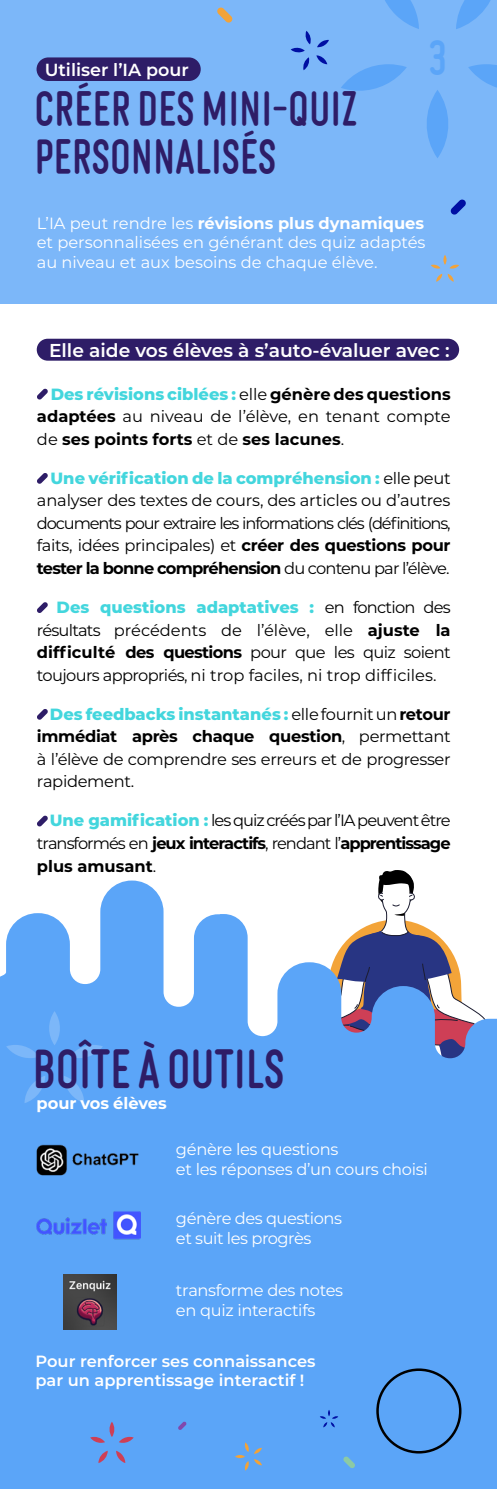
<style>
.page{position:relative;width:497px;height:1489px;background:#fff}
.page>*{position:absolute;margin:0;border:0;box-sizing:border-box;transform-origin:0 0}
.t1{font:900 49px "Leon Cond";color:#2e1d67;scale:.92 1}
.t2{font:900 43.5px/47.5px "Leon Cond";color:#2e1d67;scale:.92 1}
.t3{font:900 43.5px "Leon Cond";color:#5ba5f8;scale:.92 1}
.t4{font:600 18.75px "Montserrat";color:#fff}
.t5{font:600 17.5px "Montserrat";color:#fff}
.t6{font:16.25px/22.5px "Montserrat";letter-spacing:-.025em;color:#000;text-align:justify}
.t7{font:16.25px/20px "Montserrat";letter-spacing:-.02em;color:#fff}
.t8{font:700 16.25px/22.5px "Montserrat";color:#000;text-align:justify}
.t9{font:600 16.25px/19.5px "Montserrat";color:#fff}
.t10{font:700 16.25px "Montserrat";color:#fff}
.s1{font-weight:700}
.s2{font-weight:800;color:#43d6dd}
.s3{font-weight:400}
</style>
<div class="page">
<svg style="left:379px;top:870px;width:34px;height:10px"></svg>
<div style="left:37px;top:339px;width:421px;height:21px;background:#2e1d67;border-radius:11px"></div>
<svg style="left:37px;top:388px;width:11px;height:12px"></svg>
<svg style="left:37px;top:473px;width:11px;height:11px"></svg>
<svg style="left:37px;top:602px;width:11px;height:11px"></svg>
<svg style="left:37px;top:709px;width:11px;height:11px"></svg>
<svg style="left:37px;top:815px;width:11px;height:11px"></svg>
<svg style="left:0;top:880px;width:496px;height:608px;background:#6facf4"></svg>
<div style="left:0;top:0;width:496px;height:303px;background:#7cb7f9"></div>
<svg style="left:427px;top:90px;width:21px;height:68px"></svg>
<svg style="left:385px;top:0;width:33px;height:29px"></svg>
<svg style="left:341px;top:64px;width:65px;height:27px"></svg>
<svg style="left:456px;top:0;width:35px;height:29px"></svg>
<svg style="left:468px;top:64px;width:28px;height:23px"></svg>
<svg style="left:47px;top:1011px;width:15px;height:34px"></svg>
<svg style="left:64px;top:1075px;width:20px;height:28px"></svg>
<svg style="left:70px;top:1044px;width:33px;height:14px"></svg>
<svg style="left:24px;top:1075px;width:21px;height:28px"></svg>
<svg style="left:6px;top:1044px;width:33px;height:14px"></svg>
<svg style="left:235px;top:1442px;width:27px;height:28px"></svg>
<svg style="left:178px;top:1421px;width:8px;height:8px"></svg>
<svg style="left:342px;top:1455px;width:13px;height:13px"></svg>
<svg style="left:116px;top:1450px;width:9px;height:12px"></svg>
<svg style="left:98px;top:1450px;width:10px;height:12px"></svg>
<svg style="left:90px;top:1421px;width:43px;height:21px"></svg>
<svg style="left:319px;top:1409px;width:19px;height:18px"></svg>
<svg style="left:290px;top:31px;width:38px;height:39px"></svg>
<svg style="left:447px;top:274px;width:6px;height:8px"></svg>
<svg style="left:436px;top:274px;width:5px;height:8px"></svg>
<svg style="left:431px;top:255px;width:27px;height:13px"></svg>
<svg style="left:217px;top:7px;width:15px;height:16px"></svg>
<svg style="left:450px;top:199px;width:15px;height:16px"></svg>
<div style="left:36px;top:57px;width:164px;height:24px;background:#2e1d67;border-radius:12px"></div>
<img style="left:31px;top:1141px;width:112px;height:36px">
<img style="left:37px;top:1196px;width:103px;height:58px">
<img style="left:63px;top:1274px;width:54px;height:55px">
<div style="left:376px;top:1368px;width:85px;height:85px;border:2px solid #000;border-radius:50%"></div>
<p class="t5" style="left:45px;top:57px;width:145px">Utiliser l’IA pour</p>
<h2 class="t2" style="left:34px;top:85px;width:352px">CRÉER DES MI NI-QUIZ<br>PERSONNALISÉS</h2>
<h2 class="t3" style="left:429px;top:30px;width:21px">3</h2>
<p class="t7" style="left:37px;top:213px;width:390px;text-align:justify">L’IA peut rendre les <span class="s1">révisions plus dynamiques </span>et personnalisées en générant des quiz adaptés au niveau et aux besoins de chaque élève.</p>
<p class="t4" style="left:49px;top:337px;width:402px">Elle aide vos élèves à s’auto-évaluer avec :</p>
<p class="t8" style="left:37px;top:381px;width:414px;text-indent:14px"><span class="s2">Des révisions ciblées :</span> <span class="s3">elle</span> génère des questions adaptées <span class="s3">au niveau de l’élève, en tenant compte de</span> ses points forts <span class="s3">et de</span> ses lacunes<span class="s3">.</span></p>
<p class="t6" style="left:37px;top:466px;width:414px;text-indent:13px"><span class="s2">Une vérification de la compréhension :</span> elle peut analyser des textes de cours, des articles ou d’autres documents pour extraire les informations clés (définitions, faits, idées principales) et <span class="s1">créer des questions pour tester la bonne compréhension</span> du contenu par l’élève.</p>
<p class="t6" style="left:37px;top:595px;width:414px;text-indent:20px"><span class="s2">Des questions adaptatives :</span> en fonction des résultats précédents de l’élève, elle <span class="s1">ajuste la difficulté des questions</span> pour que les quiz soient toujours appropriés, ni trop faciles, ni trop difficiles.</p>
<p class="t6" style="left:37px;top:702px;width:414px;text-indent:13px"><span class="s2">Des feedbacks instantanés :</span> elle fournit un <span class="s1">retour immédiat après chaque question</span>, permettant à l’élève de comprendre ses erreurs et de progresser rapidement.</p>
<p class="t6" style="left:37px;top:808px;width:414px;text-indent:13px"><span class="s2">Une gamification :</span> les quiz créés par l’IA peuvent être transformés en <span class="s1">jeux interactifs</span>, rendant l’<span class="s1">apprentissage plus amusant</span>.</p>
<h1 class="t1" style="left:33px;top:1038px;width:275px">BOÎTE À OUTILS</h1>
<p class="t10" style="left:36px;top:1091px;width:132px">pour vos élèves</p>
<p class="t7" style="left:176px;top:1138px;width:253px">génère les questions<br>et les réponses d’un cours choisi</p>
<p class="t7" style="left:176px;top:1207px;width:167px">génère des questions et suit les progrès</p>
<p class="t7" style="left:176px;top:1278px;width:168px">transforme des notes en quiz interactifs</p>
<p class="t9" style="left:35px;top:1350px;width:281px">Pour renforcer ses connaissances par un apprentissage interactif !</p>
</div>
